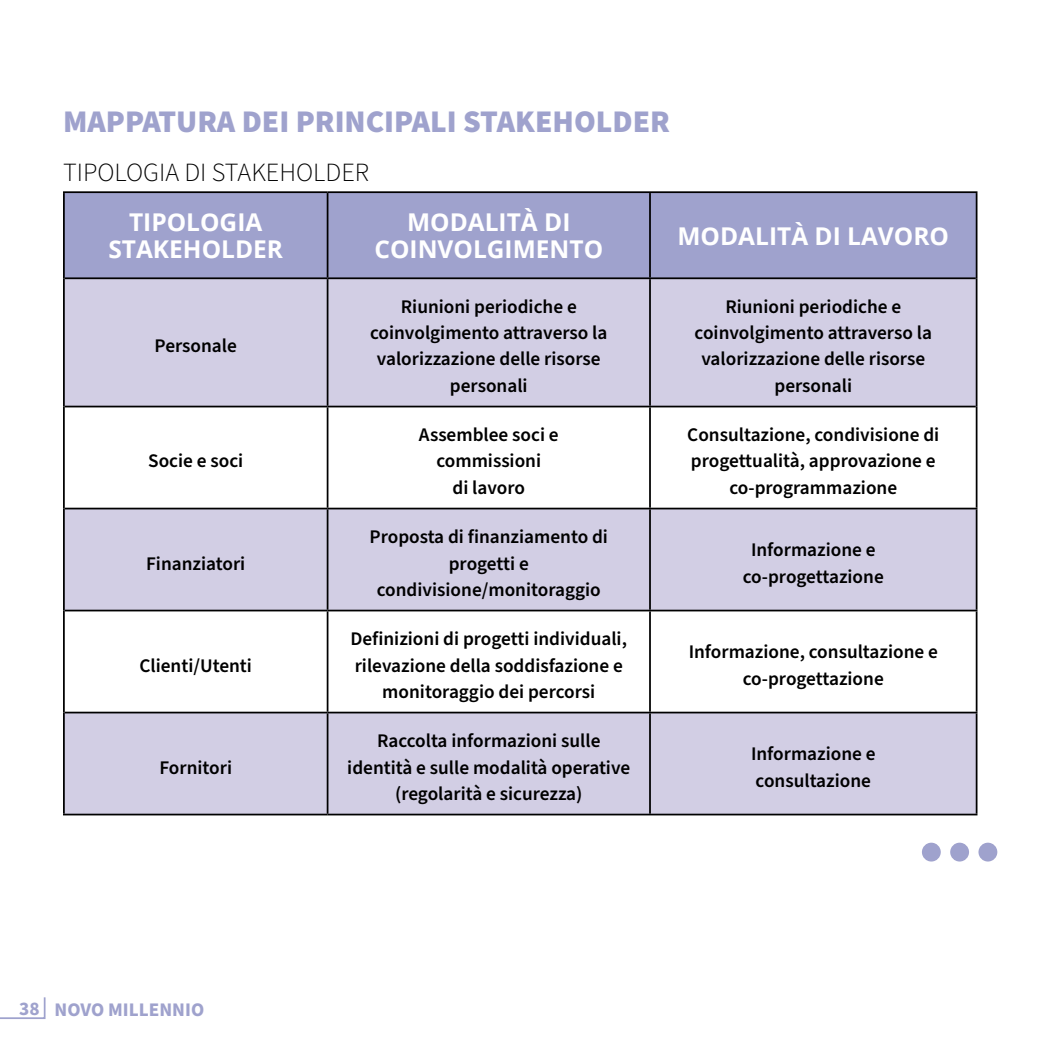
<style>
.page{position:relative;width:1042px;height:1042px;background:#fff}
.page>*{position:absolute;margin:0;border:0;box-sizing:border-box;transform-origin:0 0}
.t1{font:900 31.5px "Source Sans Pro";color:#9fa2cd}
.t2{font:300 26.25px "Source Sans Pro";color:#000}
.t3{font:700 24.5px/26.2px "Open Sans";color:#fff;text-align:center}
.t4{font:600 19.25px/26.2px "Source Sans Pro";color:#000;text-align:center}
.t5{font:700 19.25px "Source Sans Pro";color:#9fa2cd}
</style>
<div class="page">
<svg style="left:0;top:997px;width:46px;height:22px"></svg>
<div style="left:65px;top:193px;width:910px;height:84px;background:#9fa2cd"></div>
<svg style="left:65px;top:279px;width:910px;height:534px;fill:#d2cee4"></svg>
<hr style="left:327px;top:193px;width:1px;height:84px;background:#000">
<hr style="left:649px;top:193px;width:2px;height:84px;background:#000">
<hr style="left:65px;top:277px;width:263px;height:2px;background:#000">
<hr style="left:328px;top:277px;width:322px;height:2px;background:#000">
<hr style="left:650px;top:277px;width:325px;height:2px;background:#000">
<hr style="left:63px;top:191px;width:265px;height:2px;background:#000">
<hr style="left:63px;top:193px;width:2px;height:85px;background:#000">
<hr style="left:328px;top:191px;width:322px;height:2px;background:#000">
<hr style="left:650px;top:191px;width:327px;height:2px;background:#000">
<hr style="left:975px;top:193px;width:2px;height:85px;background:#000">
<hr style="left:63px;top:278px;width:2px;height:128px;background:#000">
<hr style="left:975px;top:278px;width:2px;height:128px;background:#000">
<hr style="left:63px;top:406px;width:2px;height:102px;background:#000">
<hr style="left:975px;top:406px;width:2px;height:102px;background:#000">
<hr style="left:63px;top:610px;width:2px;height:102px;background:#000">
<hr style="left:975px;top:611px;width:2px;height:101px;background:#000">
<hr style="left:327px;top:279px;width:1px;height:127px;background:#000">
<hr style="left:649px;top:279px;width:2px;height:127px;background:#000">
<hr style="left:65px;top:406px;width:263px;height:1px;background:#000">
<hr style="left:327px;top:407px;width:1px;height:101px;background:#000">
<hr style="left:328px;top:406px;width:322px;height:1px;background:#000">
<hr style="left:649px;top:407px;width:2px;height:101px;background:#000">
<hr style="left:650px;top:406px;width:325px;height:1px;background:#000">
<hr style="left:327px;top:611px;width:1px;height:101px;background:#000">
<hr style="left:649px;top:611px;width:2px;height:101px;background:#000">
<hr style="left:63px;top:508px;width:2px;height:102px;background:#000">
<hr style="left:65px;top:508px;width:263px;height:1px;background:#000">
<hr style="left:328px;top:508px;width:322px;height:1px;background:#000">
<hr style="left:650px;top:508px;width:327px;height:1px;background:#000">
<hr style="left:327px;top:509px;width:1px;height:101px;background:#000">
<hr style="left:649px;top:509px;width:2px;height:101px;background:#000">
<hr style="left:975px;top:509px;width:2px;height:101px;background:#000">
<hr style="left:65px;top:610px;width:263px;height:1px;background:#000">
<hr style="left:328px;top:610px;width:322px;height:1px;background:#000">
<hr style="left:650px;top:610px;width:327px;height:1px;background:#000">
<hr style="left:63px;top:712px;width:2px;height:101px;background:#000">
<hr style="left:65px;top:712px;width:263px;height:1px;background:#000">
<hr style="left:328px;top:712px;width:322px;height:1px;background:#000">
<hr style="left:650px;top:712px;width:327px;height:1px;background:#000">
<hr style="left:327px;top:713px;width:1px;height:100px;background:#000">
<hr style="left:649px;top:713px;width:2px;height:100px;background:#000">
<hr style="left:975px;top:713px;width:2px;height:100px;background:#000">
<hr style="left:63px;top:813px;width:265px;height:2px;background:#000">
<hr style="left:328px;top:813px;width:322px;height:2px;background:#000">
<hr style="left:650px;top:813px;width:327px;height:2px;background:#000">
<div style="left:922px;top:842px;width:19px;height:19px;background:#9fa2cd;border-radius:50%"></div>
<div style="left:950px;top:842px;width:19px;height:19px;background:#9fa2cd;border-radius:50%"></div>
<div style="left:978px;top:842px;width:19px;height:19px;background:#9fa2cd;border-radius:50%"></div>
<h1 class="t1" style="left:63px;top:99px;width:608px">MAPPATURA DEI PRINCIPALI STAKEHOLDER</h1>
<h2 class="t2" style="left:63px;top:154px;width:307px">TIPOLOGIA DI STAKEHOLDER</h2>
<p class="t3" style="left:108px;top:209px;width:176px">TIPOLOGIA<br>STAKEHOLDER</p>
<p class="t3" style="left:374px;top:209px;width:230px">MODALITÀ DI<br>COINVOLGIMENTO</p>
<p class="t3" style="left:677px;top:222px;width:273px">MODALITÀ DI LAVORO</p>
<p class="t4" style="left:155px;top:333px;width:84px">Personale</p>
<p class="t4" style="left:148px;top:448px;width:97px">Socie e soci</p>
<p class="t4" style="left:146px;top:550px;width:101px">Finanziatori</p>
<p class="t4" style="left:139px;top:652px;width:114px">Clienti/Utenti</p>
<p class="t4" style="left:159px;top:754px;width:74px">Fornitori</p>
<p class="t5" style="left:19px;top:996px;width:186px">38 NOVO MILLENNIO</p>
<p class="t4" style="left:370px;top:294px;width:239px">Riunioni periodiche e coinvolgimento attraverso la valorizzazione delle risorse personali</p>
<p class="t4" style="left:694px;top:294px;width:239px">Riunioni periodiche e coinvolgimento attraverso la valorizzazione delle risorse personali</p>
<p class="t4" style="left:419px;top:422px;width:141px">Assemblee soci e commissioni<br>di lavoro</p>
<p class="t4" style="left:687px;top:422px;width:253px">Consultazione, condivisione di progettualità, approvazione e co-programmazione</p>
<p class="t4" style="left:369px;top:524px;width:240px">Proposta di finanziamento di progetti e condivisione/monitoraggio</p>
<p class="t4" style="left:350px;top:626px;width:278px">Definizioni di progetti individuali, rilevazione della soddisfazione e monitoraggio dei percorsi</p>
<p class="t4" style="left:347px;top:728px;width:284px">Raccolta informazioni sulle identità e sulle modalità operative (regolarità e sicurezza)</p>
<p class="t4" style="left:743px;top:537px;width:142px">Informazione e co-progettazione</p>
<p class="t4" style="left:689px;top:639px;width:251px">Informazione, consultazione e co-progettazione</p>
<p class="t4" style="left:751px;top:741px;width:126px;text-align:left">Informazione e consultazione</p>
</div>
